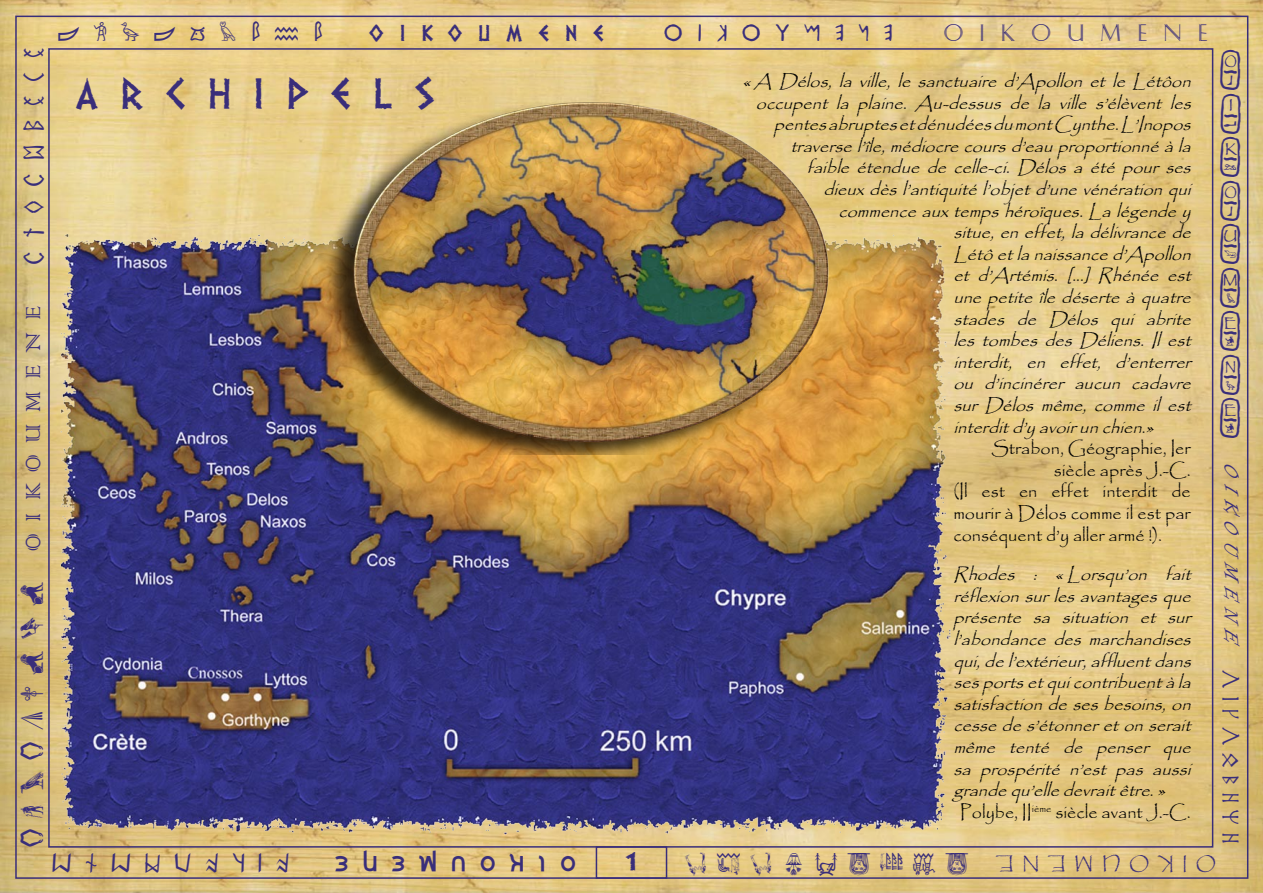
<style>
.page{position:relative;width:1263px;height:893px;background:#fff}
.page>*{position:absolute;margin:0;border:0;box-sizing:border-box;transform-origin:0 0}
.t1{font:45px/43.5px "Cartouche";color:#392e7a;text-align:justify}
.t2{font:36px "Dalek";letter-spacing:.6em;color:#392e7a}
.t3{font:30px "Csenge";letter-spacing:.5em;color:#392e7a}
.t4{font:28.5px "Grecian Formula";letter-spacing:.5em;color:#392e7a}
.t5{font:27px "Colonna";letter-spacing:.44em;color:#392e7a}
.t6{font:23.85px "Meroitic Hieroglyphics Regular";letter-spacing:.6em;color:#392e7a;scale:.94 1}
.t7{font:23.7px "Caesar";letter-spacing:.7em;color:#392e7a}
.t8{font:22.5px "Dalek";letter-spacing:.7em;color:#392e7a}
.t9{font:22.5px "Informal Roman";color:#392e7a}
.t10{font:22.5px "Britannian Runes";letter-spacing:.6em;color:#392e7a}
.t11{font:22.5px "Old Egypt Glyphs";letter-spacing:.5em;color:#392e7a}
.t12{font:22.5px "Hello Cleo Petra";letter-spacing:.45em;color:#392e7a}
.t13{font:22.5px "Angerthas Moria";letter-spacing:.36em;color:#392e7a}
.t14{font:21px "Etruscan";letter-spacing:.7em;color:#392e7a;scale:1.05 1}
.t15{font:21px "Dalek";color:#392e7a;scale:1.5 1}
.t16{font:italic 18px "Papyrus";color:#000}
.t17{font:18px "Papyrus";color:#000}
.t18{font:17.55px "Papyrus";letter-spacing:.45em;color:#392e7a;scale:1.06 1}
</style>
<div class="page">
<img style="left:0;top:0;width:1263px;height:893px">
<div style="left:596px;top:846px;width:71px;height:33px;border:2px solid #392e7a"></div>
<img style="left:53px;top:229px;width:900px;height:610px">
<img style="left:316px;top:89px;width:532px;height:366px">
<h3 class="t3" style="left:20px;top:264px;width:218px;rotate:-90deg">oikoumene</h3>
<h3 class="t5" style="left:16px;top:551px;width:247px;rotate:-90deg">OIKOUMENE</h3>
<p class="t11" style="left:22px;top:847px;width:267px;rotate:-90deg">oikoumene</p>
<h3 class="t6" style="left:58px;top:19px;width:283px">oikoumene</h3>
<p class="t8" style="left:369px;top:26px;width:237px">oikoumene</p>
<p class="t14" style="left:665px;top:21px;width:218px">OIKOUMENE</p>
<h3 class="t7" style="left:944px;top:21px;width:265px">OIKOUMENE</h3>
<h2 class="t2" style="left:75px;top:83px;width:361px">ARCHIPELS</h2>
<p class="t16" style="left:742px;top:70px;width:457px">«A Délos,laville,lesanctuaired’ApollonetleLétôon</p>
<p class="t16" style="left:756px;top:92px;width:444px">occupentlaplaine.Au-dessusdelavilles’élèventles</p>
<p class="t16" style="left:774px;top:113px;width:426px">pentesabruptesetdénudéesdumontCynthe.L’Inopos</p>
<p class="t16" style="left:790px;top:135px;width:409px">traversel’île,médiocrecoursd’eauproportionnéàla</p>
<p class="t16" style="left:807px;top:157px;width:393px">faibleétenduedecelle-ci.Délosaétépourses</p>
<p class="t16" style="left:823px;top:178px;width:376px">dieuxdèsl’antiquitél’objetd’unevénérationqui</p>
<p class="t16" style="left:838px;top:200px;width:361px">commenceauxtempshéroïques.Lalégendey</p>
<p class="t16" style="left:953px;top:221px;width:246px">situe,eneffet,ladélivrancede</p>
<p class="t16" style="left:953px;top:243px;width:246px">Létôetlanaissanced’Apollon</p>
<p class="t16" style="left:953px;top:265px;width:246px">etd’Artémis.[...]Rhénéeest</p>
<p class="t16" style="left:953px;top:286px;width:246px">unepetiteîledéserteàquatre</p>
<p class="t16" style="left:953px;top:308px;width:246px">stades de Délos qui abrite</p>
<p class="t16" style="left:953px;top:329px;width:246px">lestombesdesDéliens.Ilest</p>
<p class="t16" style="left:953px;top:351px;width:246px">interdit, en effet, d’enterrer</p>
<p class="t16" style="left:953px;top:373px;width:246px">ou d’incinérer aucun cadavre</p>
<p class="t16" style="left:953px;top:394px;width:246px">surDélosmême,commeilest</p>
<p class="t16" style="left:953px;top:416px;width:209px">interditd’yavoirunchien.»</p>
<p class="t17" style="left:991px;top:437px;width:201px">Strabon, Géographie, Ier</p>
<p class="t17" style="left:1054px;top:459px;width:138px">siècle après J.-C.</p>
<p class="t17" style="left:953px;top:481px;width:239px">(Il est en effet interdit de</p>
<p class="t17" style="left:953px;top:502px;width:239px">mourir à Délos comme il est par</p>
<p class="t17" style="left:953px;top:524px;width:210px">conséquent d’y aller armé !).</p>
<p class="t16" style="left:953px;top:563px;width:246px">Rhodes : «Lorsqu’on fait</p>
<p class="t16" style="left:953px;top:585px;width:246px">réflexionsurlesavantagesque</p>
<p class="t16" style="left:953px;top:607px;width:246px">présente sa situation et sur</p>
<p class="t16" style="left:953px;top:628px;width:246px">l’abondancedesmarchandises</p>
<p class="t16" style="left:953px;top:650px;width:246px">qui,del’extérieur,affluentdans</p>
<p class="t16" style="left:953px;top:671px;width:246px">sesportsetquicontribuentàla</p>
<p class="t16" style="left:953px;top:693px;width:246px">satisfactiondesesbesoins,on</p>
<p class="t16" style="left:953px;top:715px;width:246px">cessedes’étonneretonserait</p>
<p class="t16" style="left:953px;top:736px;width:246px">même tenté de penser que</p>
<p class="t16" style="left:953px;top:758px;width:246px">sa prospérité n’est pas aussi</p>
<p class="t16" style="left:953px;top:779px;width:221px">grandequ’elledevraitêtre.»</p>
<p class="t17" style="left:960px;top:801px;width:232px">Polybe, II<sup>ième</sup> siècle avant J.-C.</p>
<h1 class="t1" style="left:1219px;top:53px;width:24px">O I K O U M E N E</h1>
<p class="t9" style="left:1243px;top:464px;width:185px;rotate:90deg">O IKO UMENE</p>
<p class="t13" style="left:1240px;top:670px;width:175px;rotate:90deg">OIKOUMENE</p>
<p class="t10" style="left:289px;top:872px;width:239px;rotate:-180deg">oikoumene</p>
<h3 class="t4" style="left:575px;top:878px;width:242px;rotate:-180deg">oikoumene</h3>
<p class="t18" style="left:1216px;top:874px;width:209px;rotate:-180deg">OIKOUMENE</p>
<p class="t15" style="left:625px;top:855px;width:10px">1</p>
<p class="t12" style="left:968px;top:873px;width:285px;rotate:-180deg">oikoumene</p>
</div>
